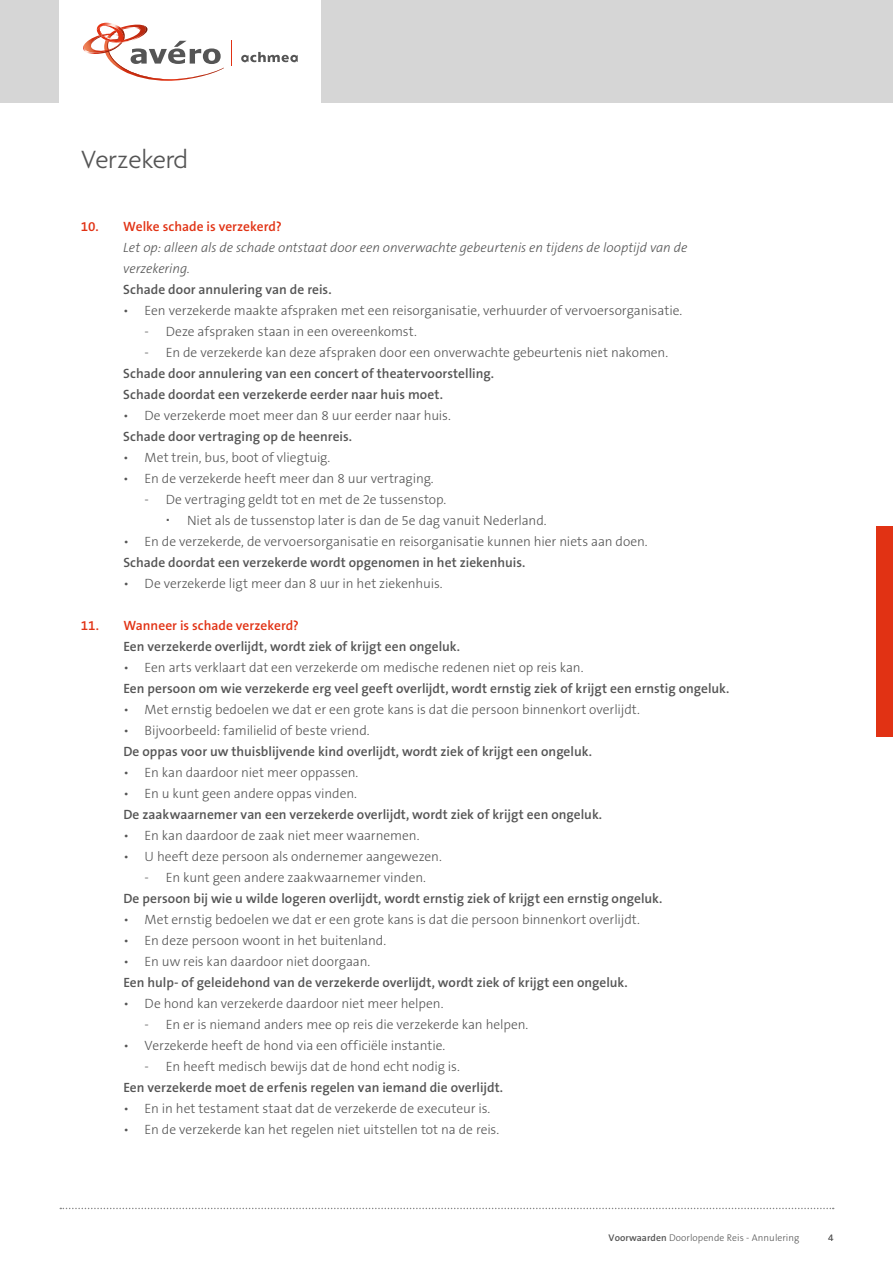
<style>
.page{position:relative;width:893px;height:1263px;background:#fff}
.page>*{position:absolute;margin:0;border:0;box-sizing:border-box;transform-origin:0 0}
.t1{font:300 27px "Agenda";color:#555}
.t2{font:300 13.5px/21px "The Sans B3";letter-spacing:-.005em;color:#555}
.t3{font:600 13.5px/21px "The Sans B6";letter-spacing:.005em;color:#555}
.t4{font:italic 300 13.5px/21px "The Sans B3";letter-spacing:-.005em;color:#555}
.t5{font:600 13.5px "The Sans B6";color:#e13214}
.t6{font:300 9.75px "The Sans B3";letter-spacing:.005em;color:#555}
.s1{font-family:"The Sans B6";font-weight:600}
</style>
<div class="page">
<div style="left:0;top:0;width:893px;height:103px;background:#d6d6d6"></div>
<div style="left:60px;top:0;width:261px;height:103px;background:#fff"></div>
<svg style="left:241px;top:52px;width:57px;height:10px"></svg>
<svg style="left:83px;top:22px;width:141px;height:59px"></svg>
<svg style="left:231px;top:41px;width:1px;height:25px"></svg>
<svg style="left:60px;top:1208px;width:774px;height:1px"></svg>
<div style="left:876px;top:526px;width:17px;height:211px;background:#e13214"></div>
<h1 class="t1" style="left:81px;top:145px;width:109px">Verzekerd</h1>
<p class="t5" style="left:81px;top:219px;width:202px">10. Welke schade is verzekerd?</p>
<p class="t4" style="left:123px;top:238px;width:566px">Let op: alleen als de schade ontstaat door een onverwachte gebeurtenis en tijdens de looptijd van de verzekering.</p>
<p class="t3" style="left:123px;top:280px;width:210px">Schade door annulering van de reis.</p>
<p class="t2" style="left:123px;top:301px;width:560px">• Een verzekerde maakte afspraken met een reisorganisatie, verhuurder of vervoersorganisatie.</p>
<p class="t2" style="left:145px;top:322px;width:274px">- Deze afspraken staan in een overeenkomst.</p>
<p class="t2" style="left:145px;top:343px;width:525px">- En de verzekerde kan deze afspraken door een onverwachte gebeurtenis niet nakomen.</p>
<p class="t3" style="left:123px;top:364px;width:372px">Schade door annulering van een concert of theatervoorstelling.<br>Schade doordat een verzekerde eerder naar huis moet.</p>
<p class="t2" style="left:123px;top:406px;width:329px">• De verzekerde moet meer dan 8 uur eerder naar huis.</p>
<p class="t3" style="left:123px;top:427px;width:230px">Schade door vertraging op de heenreis.</p>
<p class="t2" style="left:123px;top:448px;width:209px">• Met trein, bus, boot of vliegtuig.</p>
<p class="t2" style="left:123px;top:469px;width:312px">• En de verzekerde heeft meer dan 8 uur vertraging.</p>
<p class="t2" style="left:187px;top:490px;width:361px;text-indent:-43px">- De vertraging geldt tot en met de 2e tussenstop.<br>Niet als de tussenstop later is dan de 5e dag vanuit Nederland.</p>
<p class="t2" style="left:123px;top:532px;width:526px">• En de verzekerde, de vervoersorganisatie en reisorganisatie kunnen hier niets aan doen.</p>
<p class="t3" style="left:123px;top:553px;width:404px">Schade doordat een verzekerde wordt opgenomen in het ziekenhuis.</p>
<p class="t2" style="left:123px;top:574px;width:321px">• De verzekerde ligt meer dan 8 uur in het ziekenhuis.</p>
<p class="t5" style="left:81px;top:618px;width:220px">11. Wanneer is schade verzekerd?</p>
<p class="t3" style="left:123px;top:637px;width:338px">Een verzekerde overlijdt, wordt ziek of krijgt een ongeluk.</p>
<p class="t2" style="left:123px;top:658px;width:462px">• Een arts verklaart dat een verzekerde om medische redenen niet op reis kan.</p>
<p class="t3" style="left:123px;top:679px;width:608px">Een persoon om wie verzekerde erg veel geeft overlijdt, wordt ernstig ziek of krijgt een ernstig ongeluk.</p>
<p class="t2" style="left:123px;top:700px;width:518px">• Met ernstig bedoelen we dat er een grote kans is dat die persoon binnenkort overlijdt.</p>
<p class="t2" style="left:123px;top:721px;width:248px">• Bijvoorbeeld: familielid of beste vriend.</p>
<p class="t3" style="left:123px;top:742px;width:470px">De oppas voor uw thuisblijvende kind overlijdt, wordt ziek of krijgt een ongeluk.</p>
<p class="t2" style="left:123px;top:763px;width:237px">• En kan daardoor niet meer oppassen.</p>
<p class="t2" style="left:123px;top:784px;width:235px">• En u kunt geen andere oppas vinden.</p>
<p class="t3" style="left:123px;top:805px;width:480px">De zaakwaarnemer van een verzekerde overlijdt, wordt ziek of krijgt een ongeluk.</p>
<p class="t2" style="left:123px;top:826px;width:298px">• En kan daardoor de zaak niet meer waarnemen.</p>
<p class="t2" style="left:123px;top:847px;width:320px">• U heeft deze persoon als ondernemer aangewezen.</p>
<p class="t2" style="left:145px;top:868px;width:283px">- En kunt geen andere zaakwaarnemer vinden.</p>
<p class="t3" style="left:123px;top:889px;width:541px">De persoon bij wie u wilde logeren overlijdt, wordt ernstig ziek of krijgt een ernstig ongeluk.</p>
<p class="t2" style="left:123px;top:910px;width:518px">• Met ernstig bedoelen we dat er een grote kans is dat die persoon binnenkort overlijdt.</p>
<p class="t2" style="left:123px;top:931px;width:264px">• En deze persoon woont in het buitenland.</p>
<p class="t2" style="left:123px;top:952px;width:249px">• En uw reis kan daardoor niet doorgaan.</p>
<p class="t3" style="left:123px;top:973px;width:506px">Een hulp- of geleidehond van de verzekerde overlijdt, wordt ziek of krijgt een ongeluk.</p>
<p class="t2" style="left:123px;top:994px;width:322px">• De hond kan verzekerde daardoor niet meer helpen.</p>
<p class="t2" style="left:145px;top:1015px;width:385px">- En er is niemand anders mee op reis die verzekerde kan helpen.</p>
<p class="t2" style="left:123px;top:1036px;width:323px">• Verzekerde heeft de hond via een officiële instantie.</p>
<p class="t2" style="left:145px;top:1057px;width:317px">- En heeft medisch bewijs dat de hond echt nodig is.</p>
<p class="t3" style="left:123px;top:1078px;width:381px">Een verzekerde moet de erfenis regelen van iemand die overlijdt.</p>
<p class="t2" style="left:123px;top:1099px;width:368px">• En in het testament staat dat de verzekerde de executeur is.</p>
<p class="t2" style="left:123px;top:1120px;width:377px">• En de verzekerde kan het regelen niet uitstellen tot na de reis.</p>
<p class="t6" style="left:609px;top:1233px;width:192px"><span class="s1">Voorwaarden</span> Doorlopende Reis - Annulering</p>
<p class="t6" style="left:828px;top:1233px;width:7px">4</p>
</div>
